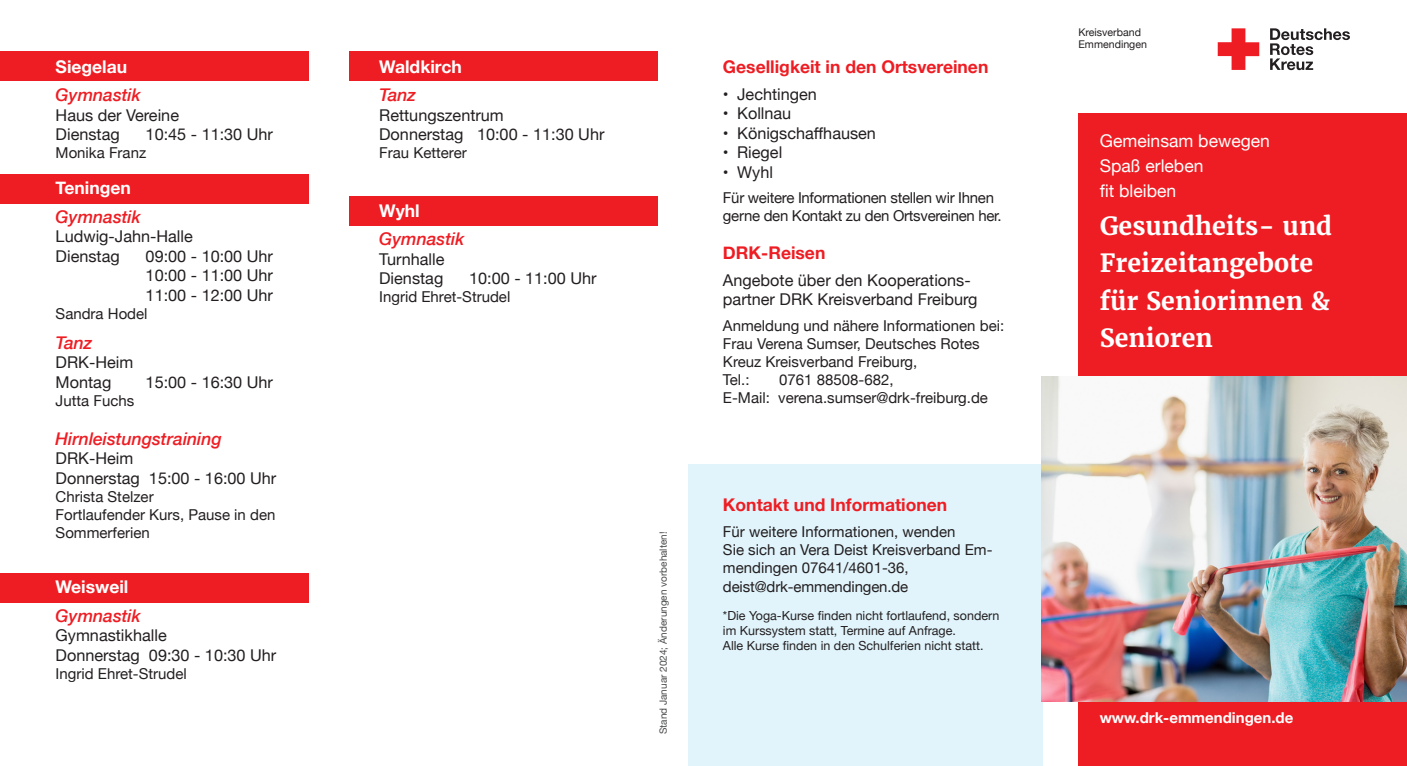
<style>
.page{position:relative;width:1407px;height:766px;background:#fff}
.page>*{position:absolute;margin:0;border:0;box-sizing:border-box;transform-origin:0 0}
.Headlinegröße_I_25_30_pt{font:700 25px/37.5px "Merriweather";color:#fff}
.t1{font:italic 500 17.5px "Helvetica Neue";color:#ee1d23}
.t2{font:700 17.5px "Helvetica Neue";color:#ee1d23}
.Overline_9_12_pt{font:17.5px "Helvetica Neue";color:#fff}
.t3{font:700 17.5px "Helvetica Neue";color:#fff}
.t4{font:16.25px/19.5px "Helvetica Neue";color:#231f20}
.t5{font:15px/18px "Helvetica Neue";color:#231f20}
.t6{font:15px/18px "Helvetica Neue";letter-spacing:-.02em;color:#231f20}
.Webadresse_9_12_pt{font:700 15px "Helvetica Neue";color:#fff}
.t7{font:12.5px/15px "Helvetica Neue";color:#231f20}
.Verbandsbezeichnung_8_5_10_pt{font:10.62px/12.5px "Helvetica Neue";color:#231f20}
.t8{font:10px "Helvetica Neue";color:#4b4c4d}
</style>
<div class="page">
<div style="left:349px;top:196px;width:308px;height:29px;background:#ee1d23"></div>
<div style="left:0;top:52px;width:308px;height:29px;background:#ee1d23"></div>
<div style="left:688px;top:554px;width:355px;height:211px;background:#e1f4fc"></div>
<div style="left:688px;top:464px;width:354px;height:131px;background:#e1f4fc"></div>
<div style="left:349px;top:52px;width:308px;height:29px;background:#ee1d23"></div>
<div style="left:0;top:573px;width:308px;height:29px;background:#ee1d23"></div>
<div style="left:0;top:174px;width:308px;height:30px;background:#ee1d23"></div>
<svg style="left:1270px;top:28px;width:80px;height:42px"></svg>
<svg style="left:1217px;top:28px;width:42px;height:42px"></svg>
<div style="left:1078px;top:113px;width:329px;height:652px;background:#ee1d23"></div>
<img style="left:1042px;top:376px;width:365px;height:325px">
<p class="t3" style="left:56px;top:53px;width:73px">Siegelau</p>
<p class="t1" style="left:56px;top:80px;width:87px">Gymnastik</p>
<p class="t4" style="left:56px;top:106px;width:125px">Haus der Vereine</p>
<p class="t4" style="left:56px;top:126px;width:66px">Dienstag</p>
<p class="t4" style="left:146px;top:126px;width:129px">10:45 - 11:30 Uhr</p>
<p class="t5" style="left:56px;top:145px;width:92px">Monika Franz</p>
<p class="t3" style="left:56px;top:174px;width:77px">Teningen</p>
<p class="t1" style="left:56px;top:201px;width:87px">Gymnastik</p>
<p class="t4" style="left:56px;top:228px;width:139px">Ludwig-Jahn-Halle</p>
<p class="t4" style="left:56px;top:247px;width:66px">Dienstag</p>
<p class="t4" style="left:146px;top:247px;width:129px">09:00 - 10:00 Uhr</p>
<p class="t4" style="left:146px;top:267px;width:129px">10:00 - 11:00 Uhr</p>
<p class="t4" style="left:146px;top:286px;width:129px">11:00 - 12:00 Uhr</p>
<p class="t5" style="left:56px;top:305px;width:93px">Sandra Hodel</p>
<p class="t1" style="left:56px;top:327px;width:38px">Tanz</p>
<p class="t4" style="left:56px;top:353px;width:79px">DRK-Heim</p>
<p class="t4" style="left:56px;top:373px;width:57px">Montag</p>
<p class="t4" style="left:146px;top:373px;width:129px">15:00 - 16:30 Uhr</p>
<p class="t5" style="left:56px;top:392px;width:80px">Jutta Fuchs</p>
<p class="t1" style="left:56px;top:423px;width:168px">Hirnleistungstraining</p>
<p class="t4" style="left:56px;top:449px;width:79px">DRK-Heim</p>
<p class="t4" style="left:56px;top:469px;width:222px">Donnerstag 15:00 - 16:00 Uhr</p>
<p class="t5" style="left:56px;top:488px;width:100px">Christa Stelzer</p>
<p class="t5" style="left:56px;top:506px;width:221px">Fortlaufender Kurs, Pause in den<br>Sommerferien</p>
<p class="t3" style="left:56px;top:573px;width:74px">Weisweil</p>
<p class="t1" style="left:56px;top:600px;width:87px">Gymnastik</p>
<p class="t4" style="left:56px;top:626px;width:113px">Gymnastikhalle</p>
<p class="t4" style="left:56px;top:646px;width:222px">Donnerstag 09:30 - 10:30 Uhr</p>
<p class="t5" style="left:56px;top:665px;width:133px">Ingrid Ehret-Strudel</p>
<p class="t3" style="left:379px;top:53px;width:84px">Waldkirch</p>
<p class="t1" style="left:379px;top:80px;width:38px">Tanz</p>
<p class="t4" style="left:379px;top:106px;width:126px">Rettungszentrum</p>
<p class="t4" style="left:379px;top:126px;width:227px">Donnerstag 10:00 - 11:30 Uhr</p>
<p class="t5" style="left:379px;top:145px;width:89px">Frau Ketterer</p>
<p class="t3" style="left:379px;top:196px;width:42px">Wyhl</p>
<p class="t1" style="left:379px;top:224px;width:87px">Gymnastik</p>
<p class="t4" style="left:379px;top:250px;width:67px">Turnhalle</p>
<p class="t4" style="left:379px;top:269px;width:66px">Dienstag</p>
<p class="t4" style="left:469px;top:269px;width:129px">10:00 - 11:00 Uhr</p>
<p class="t5" style="left:379px;top:288px;width:133px">Ingrid Ehret-Strudel</p>
<p class="t8" style="left:656px;top:734px;width:204px;rotate:-90deg">Stand Januar 2024; Änderungen vorbehalten!</p>
<p class="t2" style="left:723px;top:53px;width:267px">Geselligkeit in den Ortsvereinen</p>
<p class="t4" style="left:723px;top:85px;width:95px">• Jechtingen</p>
<p class="t4" style="left:723px;top:105px;width:70px">• Kollnau</p>
<p class="t4" style="left:723px;top:124px;width:154px">• Königschaffhausen</p>
<p class="t4" style="left:723px;top:144px;width:61px">• Riegel</p>
<p class="t4" style="left:723px;top:163px;width:51px">• Wyhl</p>
<p class="t6" style="left:723px;top:190px;width:280px">Für weitere Informationen stellen wir Ihnen gerne den Kontakt zu den Ortsvereinen her.</p>
<p class="t2" style="left:723px;top:238px;width:104px">DRK-Reisen</p>
<p class="t4" style="left:723px;top:271px;width:256px">Angebote über den Kooperations&shy;partner DRK Kreisverband Freiburg</p>
<p class="t5" style="left:723px;top:317px;width:283px">Anmeldung und nähere Informationen bei:</p>
<p class="t5" style="left:723px;top:335px;width:258px">Frau Verena Sumser, Deutsches Rotes<br>Kreuz Kreisverband Freiburg,</p>
<p class="t5" style="left:723px;top:371px;width:28px">Tel.:</p>
<p class="t5" style="left:779px;top:371px;width:116px">0761 88508-682,</p>
<p class="t5" style="left:723px;top:389px;width:266px">E-Mail: verena.sumser@drk-freiburg.de</p>
<p class="t2" style="left:723px;top:491px;width:226px">Kontakt und Informationen</p>
<p class="t5" style="left:723px;top:523px;width:271px">Für weitere Informationen, wenden<br>Sie sich an Vera Deist Kreisverband Em&shy;mendingen 07641/4601-36,</p>
<p class="t5" style="left:723px;top:578px;width:187px">deist@drk-emmendingen.de</p>
<p class="t7" style="left:723px;top:608px;width:278px">*Die Yoga-Kurse finden nicht fortlaufend, sondern im Kurssystem statt, Termine auf Anfrage.</p>
<p class="t7" style="left:723px;top:638px;width:262px">Alle Kurse finden in den Schulferien nicht statt.</p>
<p class="Verbandsbezeichnung_8_5_10_pt" style="left:1078px;top:27px;width:70px">Kreisverband<br>Emmendingen</p>
<p class="Overline_9_12_pt" style="left:1099px;top:128px;width:172px">Gemeinsam bewegen</p>
<p class="Overline_9_12_pt" style="left:1099px;top:153px;width:105px">Spaß erleben</p>
<p class="Overline_9_12_pt" style="left:1099px;top:178px;width:78px">fit bleiben</p>
<p class="Headlinegröße_I_25_30_pt" style="left:1099px;top:207px;width:234px">Gesundheits- und<br>Freizeitangebote</p>
<p class="Headlinegröße_I_25_30_pt" style="left:1099px;top:282px;width:232px">für Seniorinnen &amp;<br>Senioren</p>
<p class="Webadresse_9_12_pt" style="left:1099px;top:705px;width:195px">www.drk-emmendingen.de</p>
</div>
